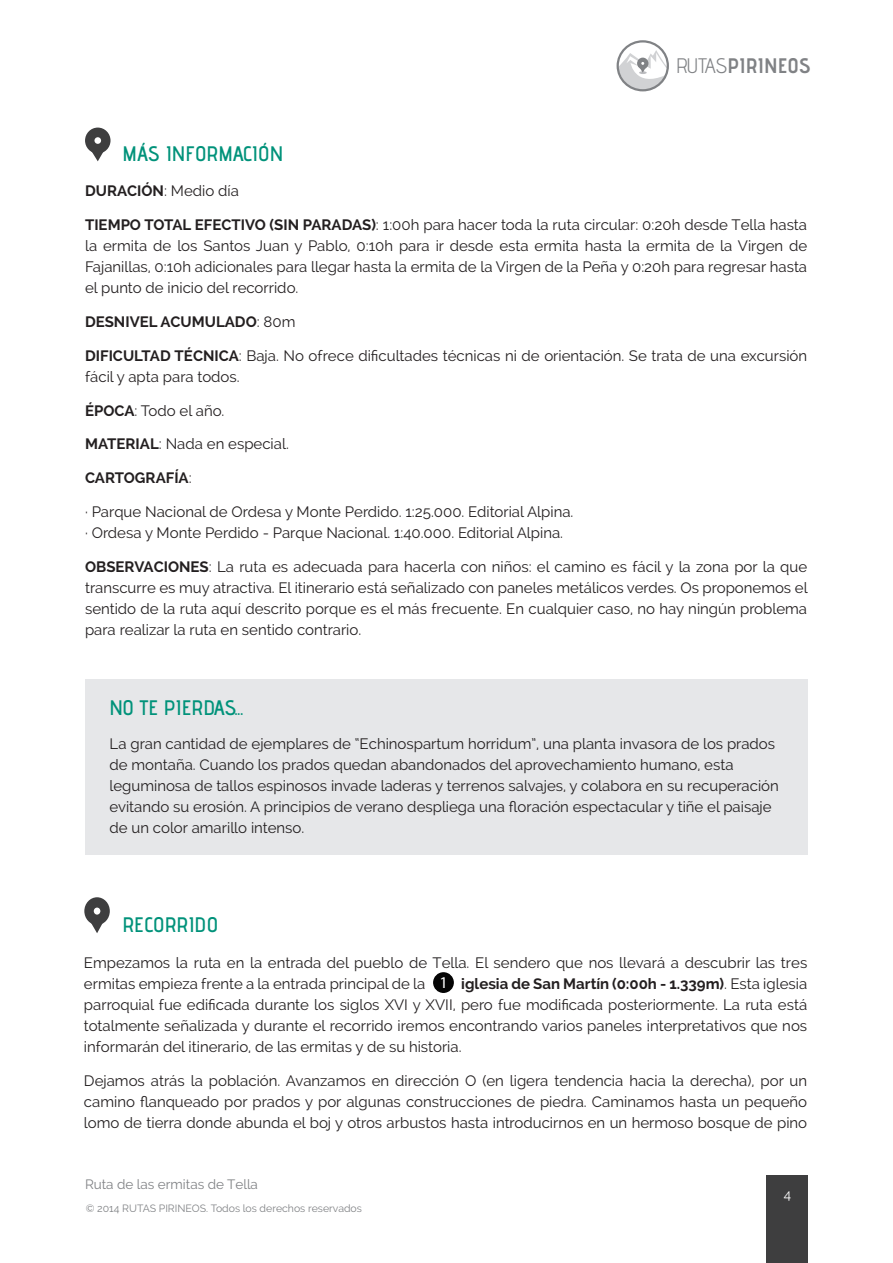
<style>
.page{position:relative;width:893px;height:1263px;background:#fff}
.page>*{position:absolute;margin:0;border:0;box-sizing:border-box;transform-origin:0 0}
.Text_interior_RUTES{font:600 21px "Advent Pro";color:#00927a}
.t1{font:700 21px "Advent Pro";color:#808285}
.t2{font:16.5px "Myriad Pro";color:#fff}
.Text_interior_RUTES-2{font:15px/21px "Raleway";color:#231f20;text-align:justify}
.Text_interior_RUTES-3{font:700 15px "Raleway";color:#231f20}
.t3{font:13.5px "Raleway";color:#808285}
.t4{font:13.5px "Raleway";color:#fff}
.t5{font:10.5px "Raleway";color:#808285}
.s1{font-weight:400}
.s2{font-weight:700}
</style>
<div class="page">
<svg style="left:617px;top:40px;width:52px;height:52px"></svg>
<div style="left:767px;top:1175px;width:41px;height:88px;background:#3e3e3f"></div>
<svg style="left:84px;top:897px;width:26px;height:36px"></svg>
<div style="left:434px;top:973px;width:19px;height:19px;background:#050505;border-radius:50%"></div>
<div style="left:433px;top:972px;width:21px;height:21px;border:2px solid #030303;border-radius:50%"></div>
<svg style="left:85px;top:128px;width:26px;height:33px"></svg>
<div style="left:85px;top:679px;width:722px;height:176px;background:#e6e7e9"></div>
<h1 class="t1" style="left:676px;top:53px;width:136px"><span class="s1">RUTAS</span>PIRINEOS</h1>
<p class="Text_interior_RUTES" style="left:122px;top:141px;width:162px">MÁS INFORMACIÓN</p>
<p class="Text_interior_RUTES-2" style="left:85px;top:181px;width:155px"><span class="s2">DURACIÓN</span>: Medio día</p>
<p class="Text_interior_RUTES-2" style="left:85px;top:214px;width:724px"><span class="s2">TIEMPO TOTAL EFECTIVO (SIN PARADAS)</span>: 1:00h para hacer toda la ruta circular: 0:20h desde Tella hasta la ermita de los Santos Juan y Pablo, 0:10h para ir desde esta ermita hasta la ermita de la Virgen de Fajanillas, 0:10h adicionales para llegar hasta la ermita de la Virgen de la Peña y 0:20h para regresar hasta el punto de inicio del recorrido.</p>
<p class="Text_interior_RUTES-3" style="left:85px;top:313px;width:212px">DESNIVEL ACUMULADO<span class="s1">: 80m</span></p>
<p class="Text_interior_RUTES-2" style="left:85px;top:345px;width:724px"><span class="s2">DIFICULTAD TÉCNICA</span>: Baja. No ofrece dificultades técnicas ni de orientación. Se trata de una excursión fácil y apta para todos.</p>
<p class="Text_interior_RUTES-2" style="left:85px;top:400px;width:141px"><span class="s2">ÉPOCA</span>: Todo el año.</p>
<p class="Text_interior_RUTES-2" style="left:85px;top:433px;width:205px"><span class="s2">MATERIAL</span>: Nada en especial.</p>
<p class="Text_interior_RUTES-3" style="left:85px;top:469px;width:108px">CARTOGRAFÍA<span class="s1">:</span></p>
<p class="Text_interior_RUTES-2" style="left:85px;top:501px;width:490px">· Parque Nacional de Ordesa y Monte Perdido. 1:25.000. Editorial Alpina.</p>
<p class="Text_interior_RUTES-2" style="left:85px;top:522px;width:480px">· Ordesa y Monte Perdido - Parque Nacional. 1:40.000. Editorial Alpina.</p>
<p class="Text_interior_RUTES-2" style="left:85px;top:556px;width:724px"><span class="s2">OBSERVACIONES</span>: La ruta es adecuada para hacerla con niños: el camino es fácil y la zona por la que transcurre es muy atractiva. El itinerario está señalizado con paneles metálicos verdes. Os proponemos el sentido de la ruta aquí descrito porque es el más frecuente. En cualquier caso, no hay ningún problema para realizar la ruta en sentido contrario.</p>
<p class="Text_interior_RUTES" style="left:110px;top:695px;width:136px">NO TE PIERDAS...</p>
<p class="Text_interior_RUTES-2" style="left:110px;top:733px;width:671px;text-align:left">La gran cantidad de ejemplares de “Echinospartum horridum”, una planta invasora de los prados de montaña. Cuando los prados quedan abandonados del aprovechamiento humano, esta leguminosa de tallos espinosos invade laderas y terrenos salvajes, y colabora en su recuperación evitando su erosión. A principios de verano despliega una floración espectacular y tiñe el paisaje de un color amarillo intenso.</p>
<p class="Text_interior_RUTES" style="left:122px;top:911px;width:97px">RECORRIDO</p>
<p class="Text_interior_RUTES-2" style="left:84px;top:952px;width:725px">Empezamos la ruta en la entrada del pueblo de Tella. El sendero que nos llevará a descubrir las tres ermitas empieza frente a la entrada principal de la</p>
<p class="t2" style="left:439px;top:972px;width:10px">1</p>
<p class="Text_interior_RUTES-2" style="left:84px;top:973px;width:725px;text-indent:377px"><span class="s2">iglesia de San Martín (0:00h - 1.339m)</span>. Esta iglesia parroquial fue edificada durante los siglos XVI y XVII, pero fue modificada posteriormente. La ruta está totalmente señalizada y durante el recorrido iremos encontrando varios paneles interpretativos que nos informarán del itinerario, de las ermitas y de su historia.</p>
<p class="Text_interior_RUTES-2" style="left:84px;top:1070px;width:725px">Dejamos atrás la población. Avanzamos en dirección O (en ligera tendencia hacia la derecha), por un camino flanqueado por prados y por algunas construcciones de piedra. Caminamos hasta un pequeño lomo de tierra donde abunda el boj y otros arbustos hasta introducirnos en un hermoso bosque de pino</p>
<p class="t3" style="left:85px;top:1176px;width:174px">Ruta de las ermitas de Tella</p>
<p class="t5" style="left:86px;top:1202px;width:278px">© 2014 RUTAS PIRINEOS. Todos los derechos reservados</p>
<p class="t4" style="left:784px;top:1186px;width:9px">4</p>
</div>
